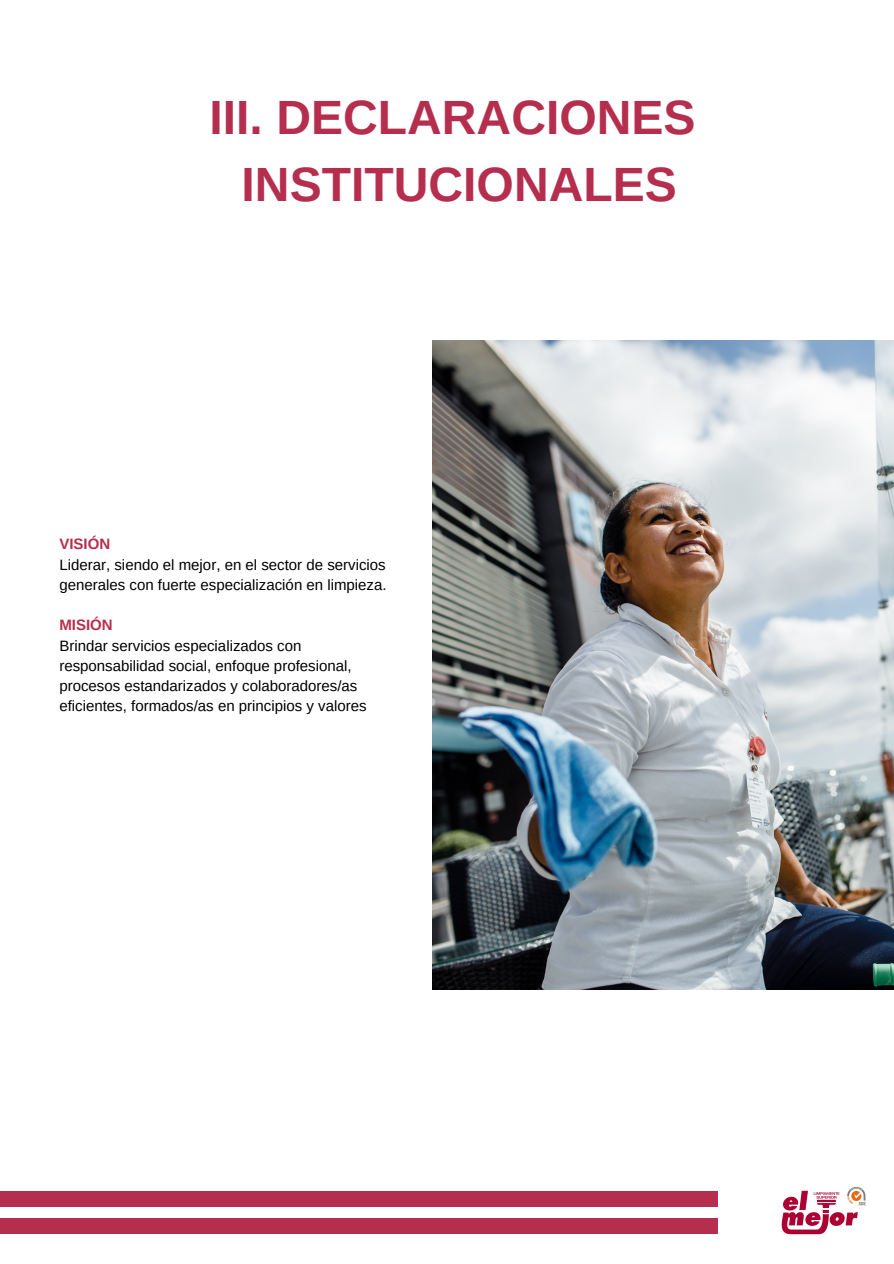
<style>
.page{position:relative;width:894px;height:1264px;background:#fff}
.page>*{position:absolute;margin:0;border:0;box-sizing:border-box;transform-origin:0 0}
.t1{font:700 48px/66.4px "Arimo";color:#b62e4e;text-align:center}
.t2{font:15px/20.2px "Arimo";color:#000}
.t3{font:700 15px "Arimo";color:#b62e4e}
</style>
<div class="page">
<img style="left:781px;top:1186px;width:86px;height:49px">
<img style="left:432px;top:341px;width:461px;height:648px">
<div style="left:0;top:1190px;width:717px;height:16px;background:#b62e4e"></div>
<div style="left:0;top:1218px;width:717px;height:15px;background:#b62e4e"></div>
<h1 class="t1" style="left:209px;top:84px;width:487px">III. DECLARACIONES<br>INSTITUCIONALES</h1>
<p class="t3" style="left:59px;top:535px;width:52px">VISIÓN</p>
<p class="t2" style="left:59px;top:554px;width:328px">Liderar, siendo el mejor, en el sector de servicios generales con fuerte especialización en limpieza.</p>
<p class="t3" style="left:59px;top:616px;width:55px">MISIÓN</p>
<p class="t2" style="left:59px;top:635px;width:308px">Brindar servicios especializados con responsabilidad social, enfoque profesional, procesos estandarizados y colaboradores/as eficientes, formados/as en principios y valores</p>
</div>
